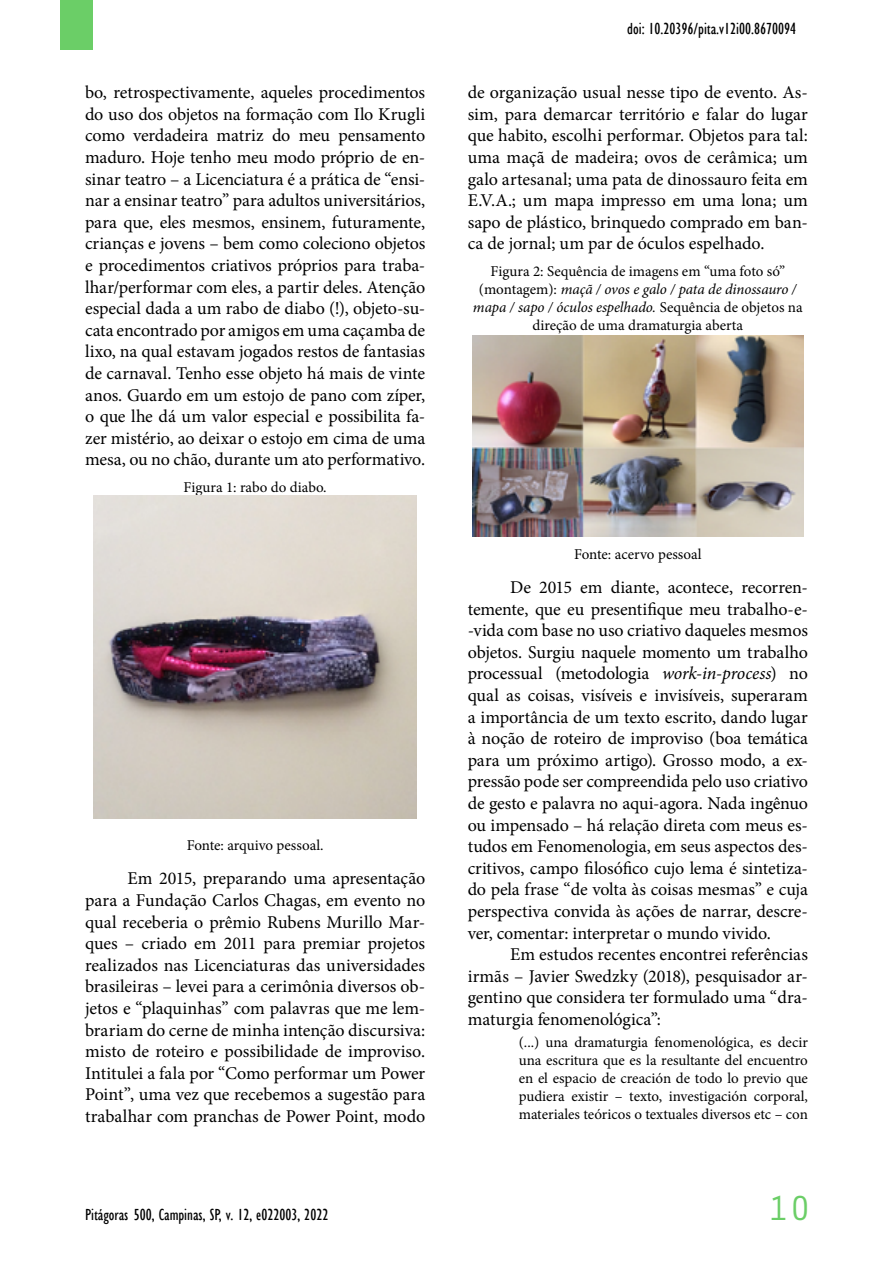
<style>
.page{position:relative;width:893px;height:1263px;background:#fff}
.page>*{position:absolute;margin:0;border:0;box-sizing:border-box;transform-origin:0 0}
.t1{font:36px "Orator Std";color:#6bce67}
.t2{font:18px/21.6px "Minion Pro";letter-spacing:-.005em;color:#000;text-align:justify}
.t3{font:condensed 16.5px "Gill Sans";color:#000}
.t4{font:15px/18px "Minion Pro";color:#000;text-align:center}
.s1{font-style:italic}
</style>
<div class="page">
<div style="left:60px;top:0;width:32px;height:50px;background:#6bce67"></div>
<img style="left:94px;top:495px;width:323px;height:323px">
<img style="left:473px;top:336px;width:330px;height:200px">
<p class="t2" style="left:85px;top:82px;width:342px">bo, retrospectivamente, aqueles procedimentos do uso dos objetos na formação com Ilo Krugli como verdadeira matriz do meu pensamento maduro. Hoje tenho meu modo próprio de en&shy;sinar teatro – a Licenciatura é a prática de “ensi&shy;nar a ensinar teatro” para adultos universitários, para que, eles mesmos, ensinem, futuramente, crianças e jovens – bem como coleciono objetos e procedimentos criativos próprios para traba&shy;lhar/performar com eles, a partir deles. Atenção especial dada a um rabo de diabo (!), objeto-su&shy;cata encontrado por amigos em uma caçamba de lixo, na qual estavam jogados restos de fantasias de carnaval. Tenho esse objeto há mais de vinte anos. Guardo em um estojo de pano com zíper, o que lhe dá um valor especial e possibilita fa&shy;zer mistério, ao deixar o estojo em cima de uma mesa, ou no chão, durante um ato performativo.</p>
<p class="t4" style="left:184px;top:478px;width:145px">Figura 1: rabo do diabo.</p>
<p class="t4" style="left:187px;top:836px;width:138px">Fonte: arquivo pessoal.</p>
<p class="t2" style="left:85px;top:868px;width:342px;text-indent:43px">Em 2015, preparando uma apresentação para a Fundação Carlos Chagas, em evento no qual receberia o prêmio Rubens Murillo Mar&shy;ques – criado em 2011 para premiar projetos realizados nas Licenciaturas das universidades brasileiras – levei para a cerimônia diversos ob&shy;jetos e “plaquinhas” com palavras que me lem&shy;brariam do cerne de minha intenção discursiva: misto de roteiro e possibilidade de improviso.<br>Intitulei a fala por “Como performar um Power Point”, uma vez que recebemos a sugestão para trabalhar com pranchas de Power Point, modo</p>
<p class="t3" style="left:85px;top:1205px;width:245px">Pitágoras 500, Campinas, SP, v. 12, e022003, 2022</p>
<p class="t3" style="left:627px;top:19px;width:170px">doi: 10.20396/pita.v12i00.8670094</p>
<p class="t2" style="left:468px;top:82px;width:342px">de organização usual nesse tipo de evento. As&shy;sim, para demarcar território e falar do lugar que habito, escolhi performar. Objetos para tal: uma maçã de madeira; ovos de cerâmica; um galo artesanal; uma pata de dinossauro feita em E.V.A.; um mapa impresso em uma lona; um sapo de plástico, brinquedo comprado em ban&shy;ca de jornal; um par de óculos espelhado.</p>
<p class="t4" style="left:473px;top:262px;width:331px">Figura 2: Sequência de imagens em “uma foto só” (montagem): <span class="s1">maçã / ovos e galo / pata de dinossauro / mapa / sapo / óculos espelhado.</span> Sequência de objetos na direção de uma dramaturgia aberta</p>
<p class="t4" style="left:574px;top:545px;width:129px">Fonte: acervo pessoal</p>
<p class="t2" style="left:468px;top:576px;width:342px;text-indent:43px">De 2015 em diante, acontece, recorren&shy;temente, que eu presentifique meu trabalho-e--vida com base no uso criativo daqueles mesmos objetos. Surgiu naquele momento um trabalho processual (metodologia <span class="s1">work-in-process</span>) no qual as coisas, visíveis e invisíveis, superaram a importância de um texto escrito, dando lugar à noção de roteiro de improviso (boa temática para um próximo artigo). Grosso modo, a ex&shy;pressão pode ser compreendida pelo uso criativo de gesto e palavra no aqui-agora. Nada ingênuo ou impensado – há relação direta com meus es&shy;tudos em Fenomenologia, em seus aspectos des&shy;critivos, campo filosófico cujo lema é sintetiza&shy;do pela frase “de volta às coisas mesmas” e cuja perspectiva convida às ações de narrar, descre&shy;ver, comentar: interpretar o mundo vivido.</p>
<p class="t2" style="left:468px;top:944px;width:342px;text-indent:43px">Em estudos recentes encontrei referências irmãs – Javier Swedzky (2018), pesquisador ar&shy;gentino que considera ter formulado uma “dra&shy;maturgia fenomenológica”:</p>
<p class="t4" style="left:519px;top:1033px;width:291px;text-align:justify">(...) una dramaturgia fenomenológica, es decir una escritura que es la resultante del encuentro en el espacio de creación de todo lo previo que pudiera existir – texto, investigación corporal, materiales teóricos o textuales diversos etc – con</p>
<h1 class="t1" style="left:768px;top:1182px;width:45px">10</h1>
</div>
